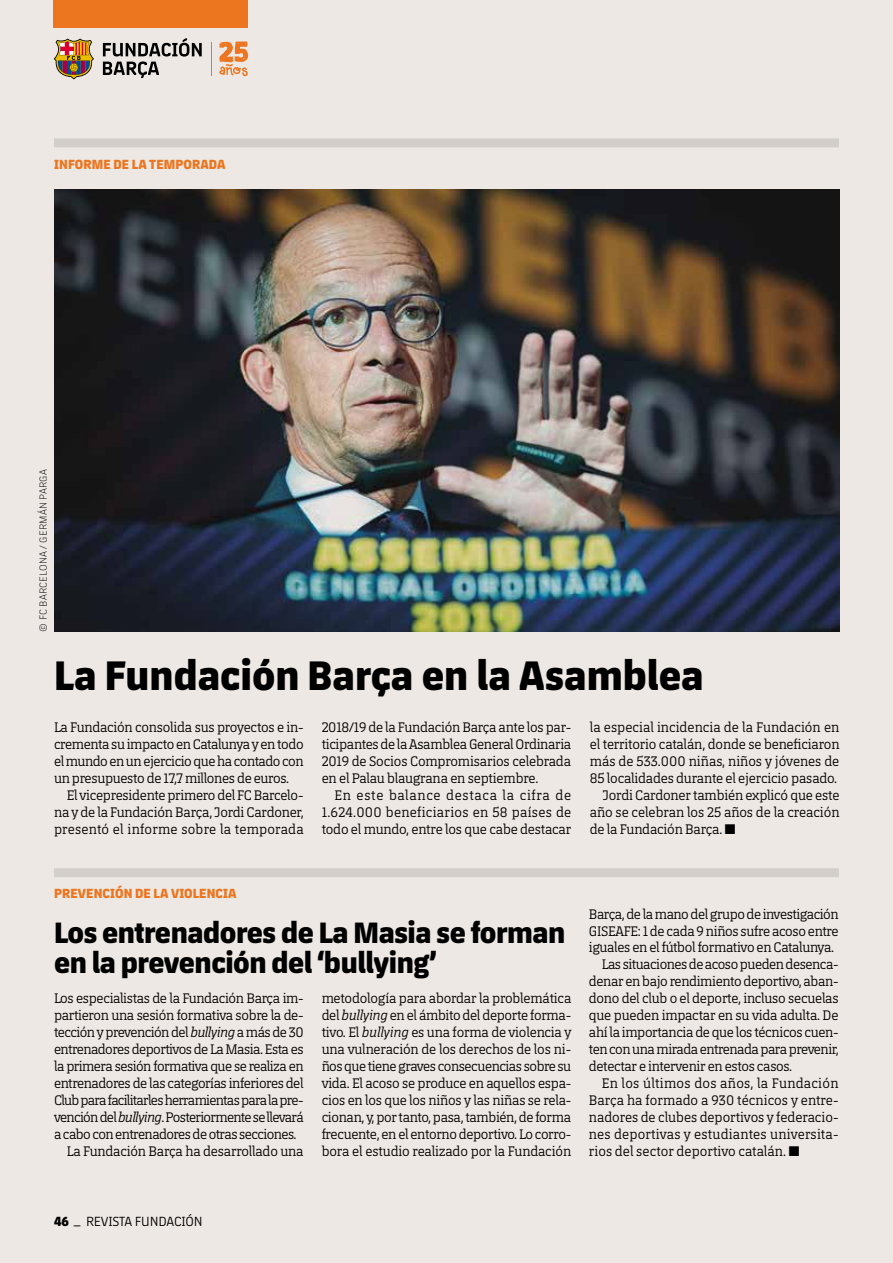
<style>
.page{position:relative;width:893px;height:1263px;background:#ede8e3}
.page>*{position:absolute;margin:0;border:0;box-sizing:border-box;transform-origin:0 0}
.t1{font:800 42px "FCBARCELONA";color:#000}
.t2{font:800 30px/30px "FCBARCELONA";letter-spacing:-.015em;color:#000}
.t3{font:14.1px/17px "FCBARCELONASERIF";letter-spacing:-.02em;color:#000;text-align:justify}
.t4{font:14.1px "FCBARCELONASERIF";letter-spacing:.005em;color:#000}
.t5{font:14.1px "FCBARCELONASERIF";color:#000}
.t6{font:14.1px "FCBARCELONASERIF";letter-spacing:-.05em;color:#000}
.t7{font:14.1px "FCBARCELONASERIF";letter-spacing:-.045em;color:#000}
.t8{font:14.1px "FCBARCELONASERIF";letter-spacing:.015em;color:#000}
.t9{font:14.1px "FCBARCELONASERIF";letter-spacing:.02em;color:#000}
.t10{font:800 13.5px "FCBARCELONA";letter-spacing:.01em;color:#ec7520}
.t11{font:13.5px "FCBARCELONA";letter-spacing:-.01em;color:#000}
.t12{font:300 10.5px "FCBARCELONA";letter-spacing:.02em;color:#000}
.s1{font-style:italic}
.s2{font-weight:800}
</style>
<div class="page">
<img style="left:54px;top:190px;width:785px;height:441px">
<div style="left:54px;top:138px;width:785px;height:9px;background:#d2cfca"></div>
<div style="left:54px;top:868px;width:785px;height:9px;background:#d2cfca"></div>
<div style="left:54px;top:0;width:194px;height:28px;background:#ec7520"></div>
<svg style="left:54px;top:39px;width:40px;height:40px"></svg>
<svg style="left:103px;top:38px;width:99px;height:40px"></svg>
<hr style="left:211px;top:42px;width:1px;height:33px;background:#ec7520">
<svg style="left:219px;top:41px;width:29px;height:35px"></svg>
<p class="t10" style="left:54px;top:155px;width:173px">INFORME DE LA TEMPORADA</p>
<p class="t12" style="left:37px;top:631px;width:164px;rotate:-90deg">© FC BARCELONA / GERMÁN PARGA</p>
<h1 class="t1" style="left:54px;top:645px;width:651px">La Fundación Barça en la Asamblea</h1>
<p class="t3" style="left:54px;top:717px;width:251px">La Fundación consolida sus proyectos e in&shy;crementa su impacto en Catalunya y en todo el mundo en un ejercicio que ha contado con un presupuesto de 17,7 millones de euros.</p>
<p class="t3" style="left:54px;top:785px;width:251px;text-indent:13px">El vicepresidente primero del FC Barcelo&shy;na y de la Fundación Barça, Jordi Cardoner, presentó el informe sobre la temporada</p>
<p class="t3" style="left:322px;top:717px;width:251px">2018/19 de la Fundación Barça ante los par&shy;ticipantes de la Asamblea General Ordinaria 2019 de Socios Compromisarios celebrada en el Palau blaugrana en septiembre.</p>
<p class="t3" style="left:322px;top:785px;width:251px;text-indent:13px">En este balance destaca la cifra de 1.624.000 beneficiarios en 58 países de todo el mundo, entre los que cabe destacar</p>
<p class="t4" style="left:590px;top:717px;width:251px">la especial incidencia de la Fundación en</p>
<p class="t3" style="left:590px;top:734px;width:251px">el territorio catalán, donde se beneficiaron</p>
<p class="t5" style="left:590px;top:751px;width:251px">más de 533.000 niñas, niños y jóvenes de</p>
<p class="t3" style="left:590px;top:768px;width:249px">85 localidades durante el ejercicio pasado.</p>
<p class="t3" style="left:603px;top:785px;width:238px">Jordi Cardoner también explicó que este</p>
<p class="t3" style="left:590px;top:802px;width:251px">año se celebran los 25 años de la creación</p>
<p class="t3" style="left:590px;top:819px;width:147px">de la Fundación Barça. ■</p>
<p class="t10" style="left:54px;top:884px;width:184px">PREVENCIÓN DE LA VIOLENCIA</p>
<h2 class="t2" style="left:54px;top:915px;width:513px">Los entrenadores de La Masia se forman en la prevención del ‘bullying’</h2>
<p class="t3" style="left:54px;top:989px;width:251px">Los especialistas de la Fundación Barça im-</p>
<p class="t3" style="left:54px;top:1006px;width:251px">partieron una sesión formativa sobre la de-</p>
<p class="t3" style="left:54px;top:1023px;width:251px">tección y prevención del <span class="s1">bullying</span> a más de 30</p>
<p class="t3" style="left:54px;top:1040px;width:251px">entrenadores deportivos de La Masia. Esta es</p>
<p class="t3" style="left:54px;top:1056px;width:251px">la primera sesión formativa que se realiza en</p>
<p class="t3" style="left:54px;top:1073px;width:251px">entrenadores de las categorías inferiores del</p>
<p class="t6" style="left:54px;top:1090px;width:251px">Club para facilitarles herramientas para la pre-</p>
<p class="t7" style="left:54px;top:1107px;width:251px">vención del <span class="s1">bullying</span>. Posteriormente se llevará</p>
<p class="t3" style="left:54px;top:1124px;width:244px">a cabo con entrenadores de otras secciones.</p>
<p class="t3" style="left:67px;top:1141px;width:238px">La Fundación Barça ha desarrollado una</p>
<p class="t3" style="left:322px;top:989px;width:251px">metodología para abordar la problemática del <span class="s1">bullying</span> en el ámbito del deporte forma&shy;tivo. El <span class="s1">bullying</span> es una forma de violencia y una vulneración de los derechos de los ni&shy;ños que tiene graves consecuencias sobre su vida. El acoso se produce en aquellos espa&shy;cios en los que los niños y las niñas se rela&shy;cionan, y, por tanto, pasa, también, de forma frecuente, en el entorno deportivo. Lo corro&shy;bora el estudio realizado por la Fundación</p>
<p class="t3" style="left:589px;top:904px;width:251px">Barça, de la mano del grupo de investigación</p>
<p class="t3" style="left:589px;top:921px;width:251px">GISEAFE: 1 de cada 9 niños sufre acoso entre</p>
<p class="t3" style="left:589px;top:938px;width:247px">iguales en el fútbol formativo en Catalunya.</p>
<p class="t3" style="left:602px;top:955px;width:238px">Las situaciones de acoso pueden desenca-</p>
<p class="t3" style="left:589px;top:972px;width:251px">denar en bajo rendimiento deportivo, aban-</p>
<p class="t3" style="left:589px;top:989px;width:251px">dono del club o el deporte, incluso secuelas</p>
<p class="t3" style="left:589px;top:1006px;width:251px">que pueden impactar en su vida adulta. De</p>
<p class="t3" style="left:589px;top:1023px;width:251px">ahí la importancia de que los técnicos cuen-</p>
<p class="t3" style="left:589px;top:1040px;width:251px">ten con una mirada entrenada para prevenir,</p>
<p class="t3" style="left:589px;top:1056px;width:205px">detectar e intervenir en estos casos.</p>
<p class="t9" style="left:602px;top:1073px;width:238px">En los últimos dos años, la Fundación</p>
<p class="t4" style="left:589px;top:1090px;width:251px">Barça ha formado a 930 técnicos y entre-</p>
<p class="t5" style="left:589px;top:1107px;width:251px">nadores de clubes deportivos y federacio-</p>
<p class="t8" style="left:589px;top:1124px;width:251px">nes deportivas y estudiantes universita-</p>
<p class="t4" style="left:589px;top:1141px;width:212px">rios del sector deportivo catalán. ■</p>
<p class="t11" style="left:54px;top:1212px;width:150px"><span class="s2">46</span> _ REVISTA FUNDACIÓN</p>
</div>
